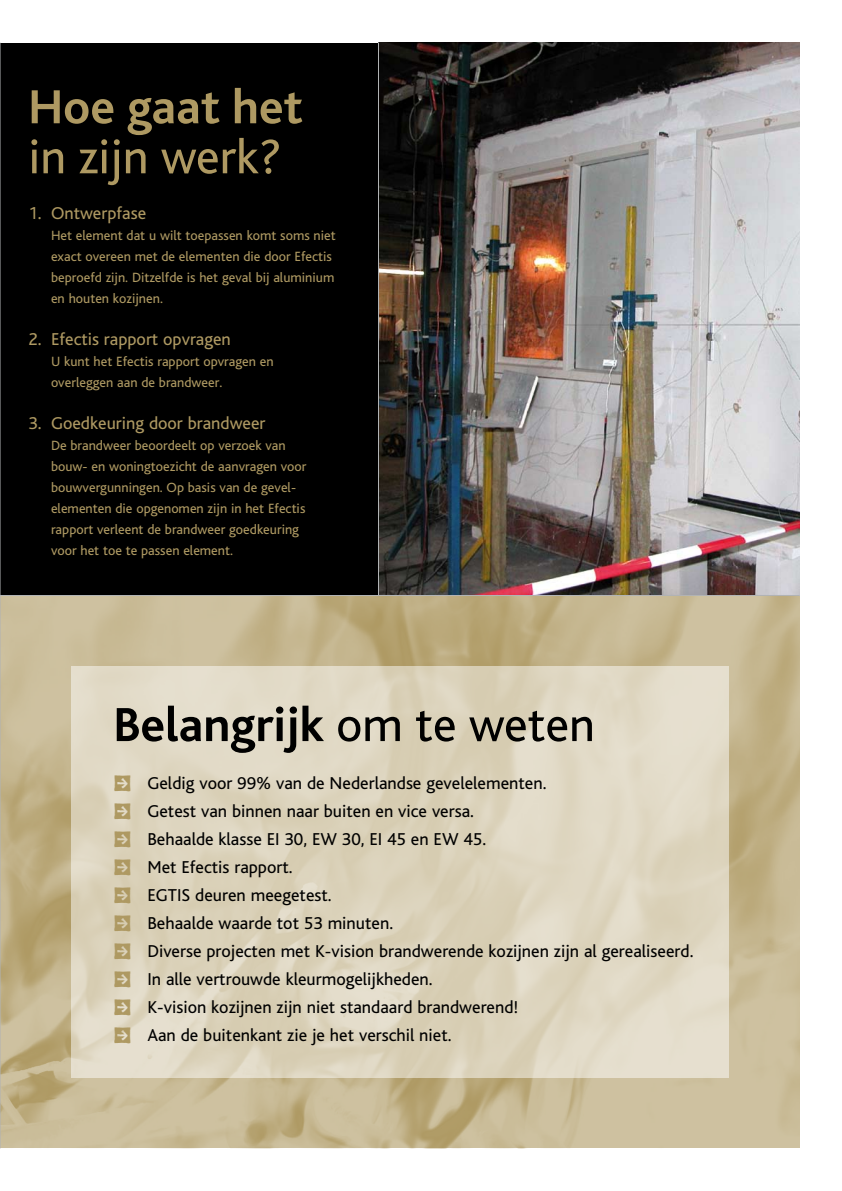
<style>
.page{position:relative;width:842px;height:1191px;background:#fff}
.page>*{position:absolute;margin:0;border:0;box-sizing:border-box;transform-origin:0 0}
.t1{font:700 50px "Bliss";color:#000}
.t2{font:50px "Bliss";color:#ae9962}
.t3{font:700 50px "Bliss";color:#ae9962}
.t4{font:18px/28px "Bliss";color:#000}
.t5{font:18px "Bliss";color:#ae9962}
.t6{font:14px/21px "Bliss";color:#ae9962}
.s1{font-weight:400}
.s2{font-family:"Kosmik Glyphs";font-size:32px;color:#ae9962}
</style>
<div class="page">
<img style="left:1px;top:596px;width:798px;height:552px">
<svg style="left:71px;top:666px;width:658px;height:411px;background:#ddd5bf"></svg>
<div style="left:0;top:43px;width:378px;height:552px;background:#000"></div>
<img style="left:379px;top:43px;width:420px;height:552px">
<hr style="left:378px;top:43px;width:1px;height:552px;background:#b1b3b4">
<hr style="left:0;top:595px;width:799px;height:1px;background:#b1b3b4">
<hr style="left:0;top:42px;width:1px;height:1106px;background:#b1b3b4">
<h1 class="t3" style="left:28px;top:81px;width:276px">Hoe gaat het</h1>
<h1 class="t2" style="left:28px;top:131px;width:255px">in zijn werk?</h1>
<p class="t5" style="left:28px;top:204px;width:119px">1. Ontwerpfase</p>
<p class="t6" style="left:51px;top:225px;width:286px">Het element dat u wilt toepassen komt soms niet exact overeen met de elementen die door Efectis beproefd zijn. Ditzelfde is het geval bij aluminium en houten kozijnen.</p>
<p class="t5" style="left:28px;top:330px;width:204px">2. Efectis rapport opvragen</p>
<p class="t6" style="left:51px;top:351px;width:224px">U kunt het Efectis rapport opvragen en overleggen aan de brandweer.</p>
<p class="t5" style="left:28px;top:414px;width:239px">3. Goedkeuring door brandweer</p>
<p class="t6" style="left:51px;top:435px;width:257px">De brandweer beoordeelt op verzoek van bouw- en woningtoezicht de aanvragen voor bouwvergunningen. Op basis van de gevel&shy;elementen die opgenomen zijn in het Efectis rapport verleent de brandweer goedkeuring voor het toe te passen element.</p>
<h1 class="t1" style="left:113px;top:698px;width:483px">Belangrijk <span class="s1">om te weten</span></h1>
<p class="t4" style="left:113px;top:769px;width:581px"><span class="s2">2</span> Geldig voor 99% van de Nederlandse gevelelementen.<br><span class="s2">2</span> Getest van binnen naar buiten en vice versa.<br><span class="s2">2</span> Behaalde klasse EI 30, EW 30, EI 45 en EW 45.<br><span class="s2">2</span> Met Efectis rapport.<br><span class="s2">2</span> EGTIS deuren meegetest.<br><span class="s2">2</span> Behaalde waarde tot 53 minuten.<br><span class="s2">2</span> Diverse projecten met K-vision brandwerende kozijnen zijn al gerealiseerd.<br><span class="s2">2</span> In alle vertrouwde kleurmogelijkheden.<br><span class="s2">2</span> K-vision kozijnen zijn niet standaard brandwerend!<br><span class="s2">2</span> Aan de buitenkant zie je het verschil niet.</p>
</div>
